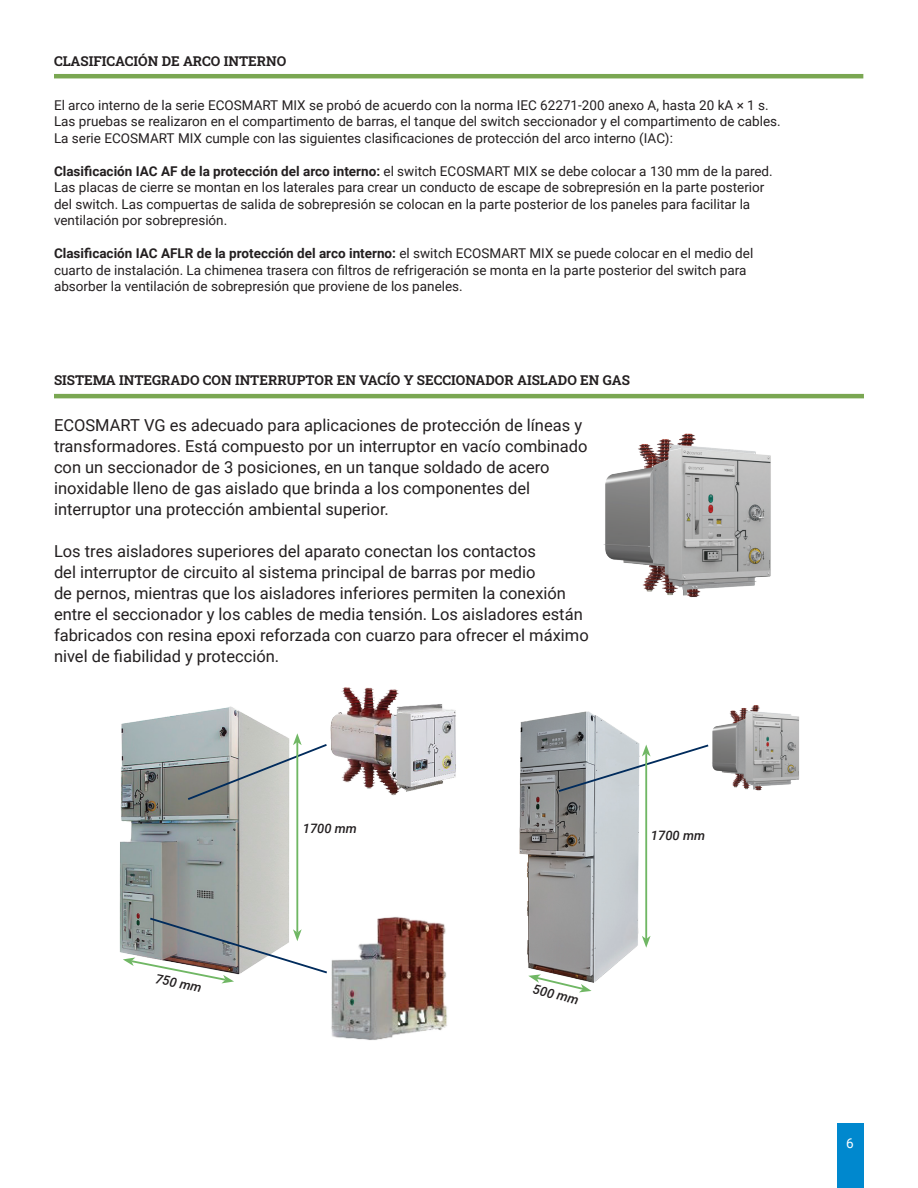
<style>
.page{position:relative;width:918px;height:1188px;background:#fff}
.page>*{position:absolute;margin:0;border:0;box-sizing:border-box;transform-origin:0 0}
.t1{font:16.5px/21px "Roboto";color:#231f20}
.t2{font:13.5px/16.5px "Roboto";color:#231f20}
.t3{font:13.5px "Roboto Slab";color:#231f20}
.t4{font:13.5px "Roboto";color:#fff}
.t5{font:italic 500 12.9px "Roboto";color:#231f20}
.s1{font-weight:700}
</style>
<div class="page">
<div style="left:837px;top:1123px;width:27px;height:65px;background:#0088ce"></div>
<hr style="left:54px;top:74px;width:809px;height:4px;background:#7aa752">
<hr style="left:54px;top:394px;width:810px;height:4px;background:#7aa752">
<img style="left:119px;top:706px;width:180px;height:247px">
<img style="left:331px;top:917px;width:116px;height:123px">
<img style="left:330px;top:687px;width:126px;height:109px">
<img style="left:519px;top:711px;width:129px;height:272px">
<img style="left:712px;top:705px;width:88px;height:86px">
<hr style="left:645px;top:753px;width:2px;height:186px;background:#70b764">
<svg style="left:557px;top:743px;width:152px;height:50px"></svg>
<svg style="left:642px;top:936px;width:9px;height:12px"></svg>
<hr style="left:296px;top:742px;width:2px;height:191px;background:#70b764">
<svg style="left:186px;top:733px;width:141px;height:69px"></svg>
<svg style="left:123px;top:916px;width:204px;height:67px"></svg>
<svg style="left:528px;top:974px;width:64px;height:18px"></svg>
<img style="left:603px;top:433px;width:168px;height:165px">
<p class="t3" style="left:54px;top:51px;width:234px">CLASIFICACIÓN DE ARCO INTERNO</p>
<p class="t2" style="left:54px;top:96px;width:728px">El arco interno de la serie ECOSMART MIX se probó de acuerdo con la norma IEC 62271-200 anexo A, hasta 20 kA × 1 s.<br>Las pruebas se realizaron en el compartimento de barras, el tanque del switch seccionador y el compartimento de cables.<br>La serie ECOSMART MIX cumple con las siguientes clasificaciones de protección del arco interno (IAC):</p>
<p class="t2" style="left:54px;top:162px;width:720px"><span class="s1">Clasificación IAC AF de la protección del arco interno:</span> el switch ECOSMART MIX se debe colocar a 130 mm de la pared.<br>Las placas de cierre se montan en los laterales para crear un conducto de escape de sobrepresión en la parte posterior del switch. Las compuertas de salida de sobrepresión se colocan en la parte posterior de los paneles para facilitar la ventilación por sobrepresión.</p>
<p class="t2" style="left:54px;top:245px;width:701px"><span class="s1">Clasificación IAC AFLR de la protección del arco interno:</span> el switch ECOSMART MIX se puede colocar en el medio del cuarto de instalación. La chimenea trasera con filtros de refrigeración se monta en la parte posterior del switch para absorber la ventilación de sobrepresión que proviene de los paneles.</p>
<p class="t3" style="left:54px;top:371px;width:577px">SISTEMA INTEGRADO CON INTERRUPTOR EN VACÍO Y SECCIONADOR AISLADO EN GAS</p>
<p class="t1" style="left:54px;top:414px;width:535px">ECOSMART VG es adecuado para aplicaciones de protección de líneas y transformadores. Está compuesto por un interruptor en vacío combinado con un seccionador de 3 posiciones, en un tanque soldado de acero inoxidable lleno de gas aislado que brinda a los componentes del interruptor una protección ambiental superior.</p>
<p class="t1" style="left:54px;top:540px;width:536px">Los tres aisladores superiores del aparato conectan los contactos<br>del interruptor de circuito al sistema principal de barras por medio<br>de pernos, mientras que los aisladores inferiores permiten la conexión entre el seccionador y los cables de media tensión. Los aisladores están fabricados con resina epoxi reforzada con cuarzo para ofrecer el máximo nivel de fiabilidad y protección.</p>
<p class="t5" style="left:158px;top:969px;width:48px;rotate:12deg">750 mm</p>
<p class="t5" style="left:303px;top:820px;width:56px">1700 mm</p>
<p class="t5" style="left:535px;top:980px;width:48px;rotate:14deg">500 mm</p>
<p class="t5" style="left:651px;top:826px;width:56px">1700 mm</p>
<p class="t4" style="left:846px;top:1134px;width:9px">6</p>
</div>
